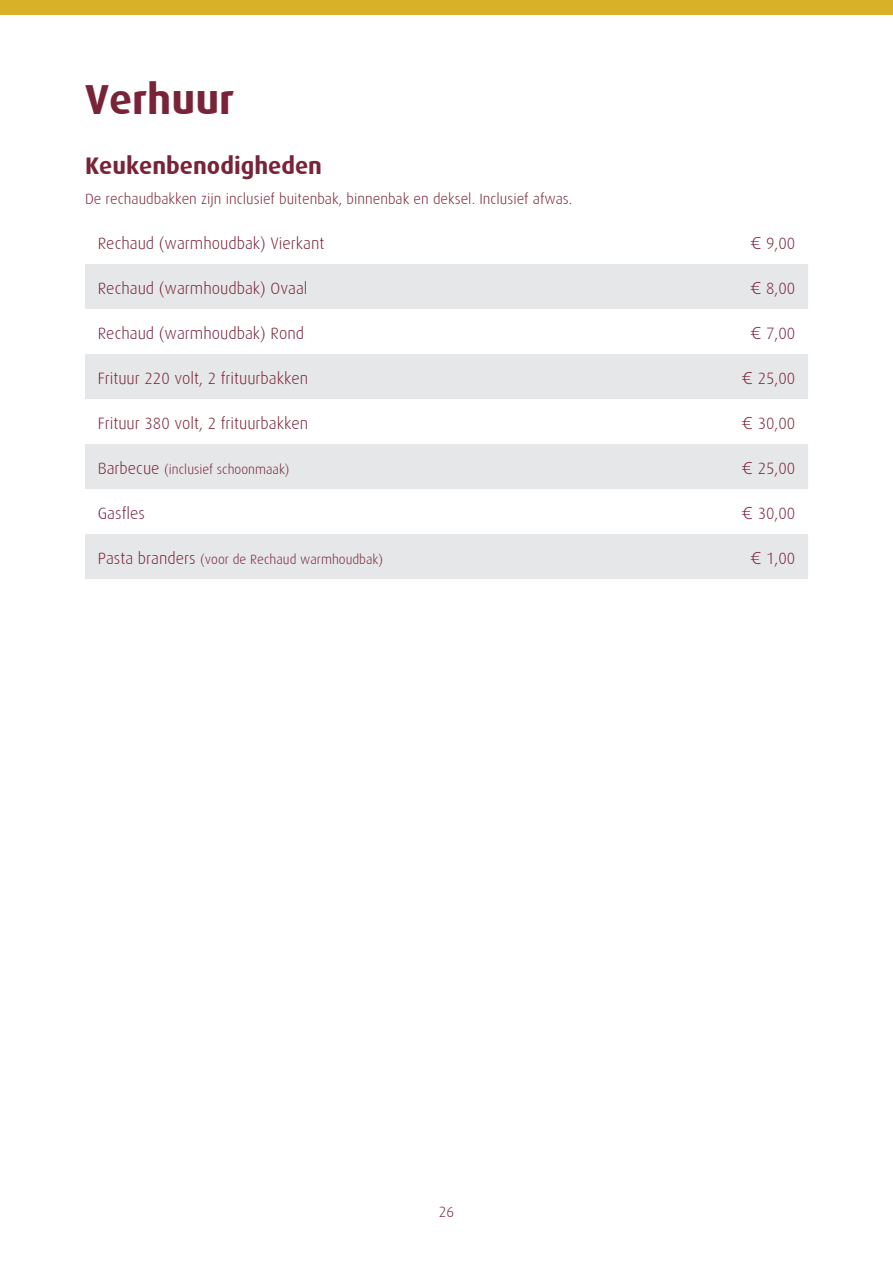
<style>
.page{position:relative;width:893px;height:1263px;background:#fff}
.page>*{position:absolute;margin:0;border:0;box-sizing:border-box;transform-origin:0 0}
.t1{font:700 42px "Dax";color:#782338}
.t2{font:700 24px "Dax";color:#782338}
.t3{font:300 16.5px "Dax";color:#782338}
.t4{font:300 15px "Dax";color:#782338}
.t5{font:300 13.5px "Dax";color:#782338}
.s1{font-family:"Daxline Pro"}
.s2{font-size:16.5px}
</style>
<div class="page">
<div style="left:0;top:0;width:893px;height:15px;background:#d8b129"></div>
<svg style="left:85px;top:264px;width:723px;height:315px;fill:#e6e7e8"></svg>
<h1 class="t1" style="left:85px;top:76px;width:151px">Verhuur</h1>
<h2 class="t2" style="left:85px;top:152px;width:239px">Keukenbenodigheden</h2>
<p class="t4" style="left:85px;top:191px;width:489px">De rechaudbakken zijn inclusief buitenbak, binnenbak en deksel. Inclusief afwas.</p>
<p class="t3" style="left:98px;top:234px;width:228px">Rechaud (warmhoudbak) Vierkant</p>
<p class="t3" style="left:750px;top:234px;width:47px"><span class="s1">€</span> 9,00</p>
<p class="t3" style="left:98px;top:279px;width:211px">Rechaud (warmhoudbak) Ovaal</p>
<p class="t3" style="left:750px;top:279px;width:47px"><span class="s1">€</span> 8,00</p>
<p class="t3" style="left:98px;top:324px;width:208px">Rechaud (warmhoudbak) Rond</p>
<p class="t3" style="left:750px;top:324px;width:47px"><span class="s1">€</span> 7,00</p>
<p class="t3" style="left:98px;top:369px;width:212px">Frituur 220 volt, 2 frituurbakken</p>
<p class="t3" style="left:741px;top:369px;width:56px"><span class="s1">€</span> 25,00</p>
<p class="t3" style="left:98px;top:414px;width:212px">Frituur 380 volt, 2 frituurbakken</p>
<p class="t3" style="left:741px;top:414px;width:56px"><span class="s1">€</span> 30,00</p>
<p class="t5" style="left:98px;top:462px;width:193px"><span class="s2">Barbecue</span> (inclusief schoonmaak)</p>
<p class="t3" style="left:741px;top:459px;width:56px"><span class="s1">€</span> 25,00</p>
<p class="t3" style="left:98px;top:504px;width:49px">Gasfles</p>
<p class="t3" style="left:741px;top:504px;width:56px"><span class="s1">€</span> 30,00</p>
<p class="t5" style="left:98px;top:552px;width:287px"><span class="s2">Pasta branders</span> (voor de Rechaud warmhoudbak)</p>
<p class="t3" style="left:750px;top:549px;width:47px"><span class="s1">€</span> 1,00</p>
<p class="t4" style="left:439px;top:1204px;width:17px">26</p>
</div>
